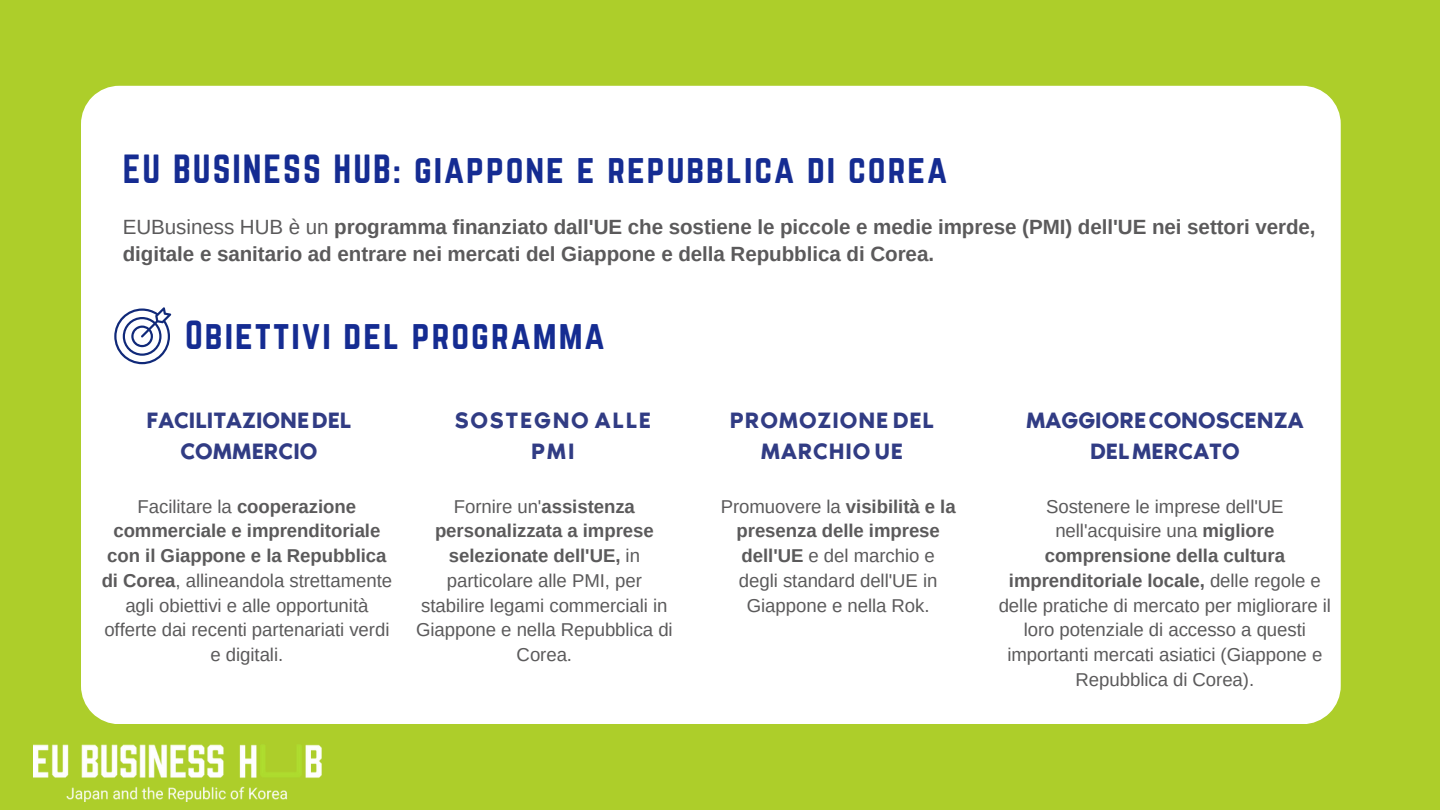
<style>
.page{position:relative;width:1440px;height:810px;background:#adce2a}
.page>*{position:absolute;margin:0;border:0;box-sizing:border-box;transform-origin:0 0}
.t1{font:35.6px "Norwester";letter-spacing:.055em;color:#152c92}
.t2{font:29px/31.5px "RTL Media Pro Regular";color:#313c84;text-align:center}
.t3{font:29px/31.5px "RTL Media Pro Regular";letter-spacing:.03em;color:#313c84;text-align:center}
.t4{font:29px/31.5px "RTL Media Pro Regular";letter-spacing:.06em;color:#313c84;text-align:center}
.t5{font:700 20.6px/27px "Arimo";letter-spacing:-.005em;color:#5b5a5b}
.t6{font:18.6px/24.8px "Arimo";letter-spacing:-.005em;color:#5b5a5b;text-align:center}
.s1{font-weight:400}
.s2{font-weight:700}
</style>
<div class="page">
<div style="left:81px;top:86px;width:1259px;height:638px;background:#fff"></div>
<svg style="left:114px;top:307px;width:57px;height:57px;background:#bec5da"></svg>
<img style="left:34px;top:745px;width:288px;height:56px">
<h1 class="t1" style="left:123px;top:147px;width:826px">EU BUSINESS HUB: giappone e repubblica di corea</h1>
<h2 class="t5" style="left:123px;top:214px;width:1194px"><span class="s1">EUBusiness HUB è un</span> programma finanziato dall'UE che sostiene le piccole e medie imprese (PMI) dell'UE nei settori verde, digitale e sanitario ad entrare nei mercati del Giappone e della Repubblica di Corea.</h2>
<p class="t1" style="left:185px;top:314px;width:421px">Obiettivi del programma</p>
<p class="t2" style="left:146px;top:406px;width:206px">FACILITAZIONEDEL<br>COMMERCIO</p>
<h1 class="t6" style="left:102px;top:494px;width:292px">Facilitare la <span class="s2">cooperazione commerciale e imprenditoriale con il Giappone e la Repubblica di Corea</span>, allineandola strettamente agli obiettivi e alle opportunità offerte dai recenti partenariati verdi e digitali.</h1>
<h2 class="t4" style="left:455px;top:406px;width:198px">SOSTEGNO ALLE<br>PMI</h2>
<p class="t6" style="left:416px;top:494px;width:258px">Fornire un'<span class="s2">assistenza personalizzata a imprese selezionate dell'UE,</span> in particolare alle PMI, per stabilire legami commerciali in<br>Giappone e nella Repubblica di<br>Corea.</p>
<h2 class="t3" style="left:730px;top:406px;width:206px">PROMOZIONE DEL<br>MARCHIOUE</h2>
<p class="t6" style="left:721px;top:494px;width:237px">Promuovere la <span class="s2">visibilità e la presenza delle imprese dell'UE</span> e del marchio e degli standard dell'UE in<br>Giappone e nella Rok.</p>
<h2 class="t2" style="left:1026px;top:406px;width:279px">MAGGIORECONOSCENZA<br>DELMERCATO</h2>
<p class="t6" style="left:999px;top:494px;width:334px">Sostenere le imprese dell'UE nell'acquisire una <span class="s2">migliore comprensione della cultura imprenditoriale locale,</span> delle regole e delle pratiche di mercato per migliorare il loro potenziale di accesso a questi importanti mercati asiatici (Giappone e Repubblica di Corea).</p>
</div>
